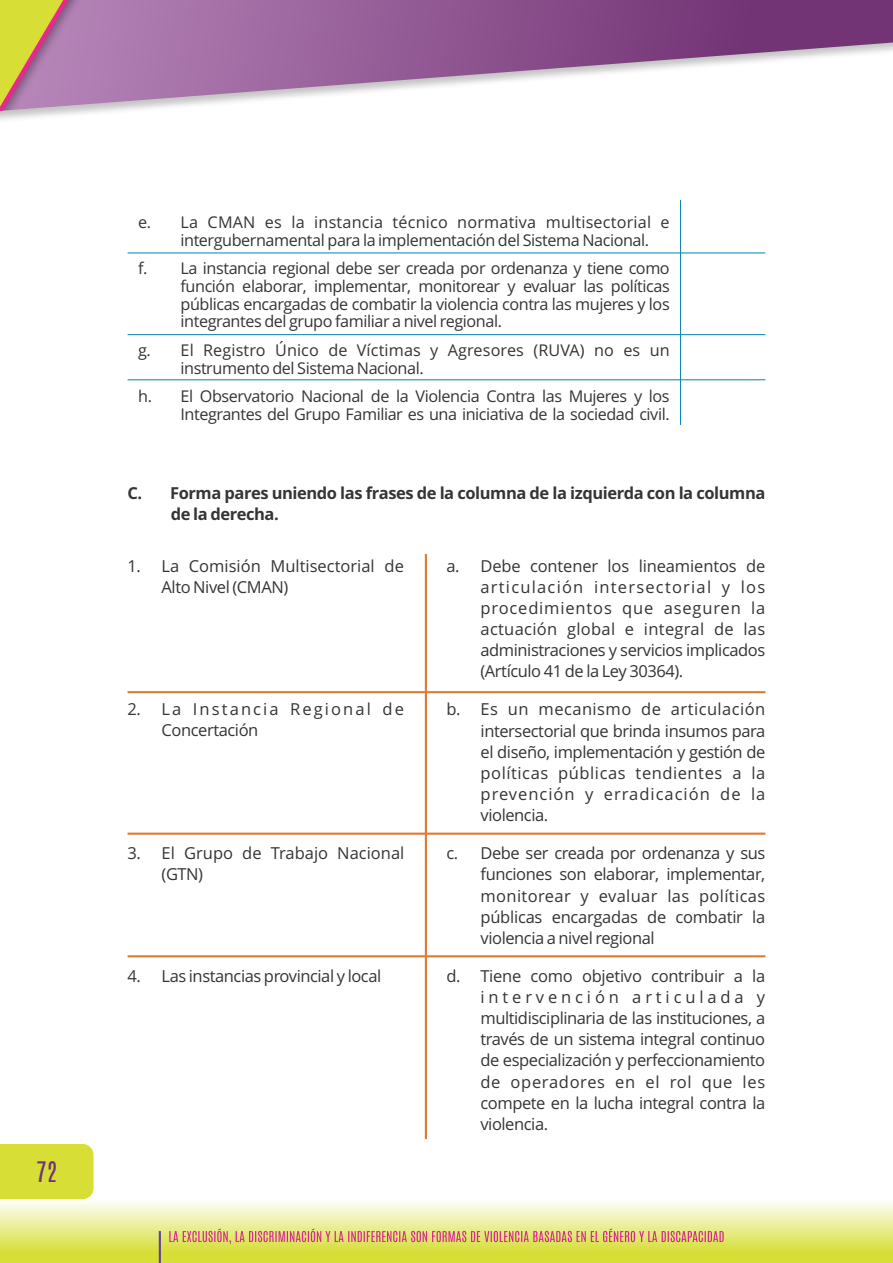
<style>
.page{position:relative;width:893px;height:1263px;background:#fff}
.page>*{position:absolute;margin:0;border:0;box-sizing:border-box;transform-origin:0 0}
.t1{font:24px "Antonio";color:#733475}
.t2{font:16.5px/21.1px "Open Sans";letter-spacing:-.025em;color:#373435;text-align:justify}
.t3{font:700 16.5px/21.1px "Open Sans";letter-spacing:-.025em;color:#373435}
.t4{font:16.5px/21.1px "Open Sans";color:#373435}
.t5{font:16.5px/21.1px "Open Sans";letter-spacing:.125em;color:#373435}
.t6{font:16.2px/17.7px "Open Sans";letter-spacing:-.025em;color:#373435;text-align:justify}
.t7{font:16.2px/17.7px "Open Sans";letter-spacing:.01em;color:#373435}
</style>
<div class="page">
<svg style="left:0;top:1199px;width:893px;height:64px"></svg>
<svg style="left:152px;top:0;width:741px;height:108px"></svg>
<svg style="left:0;top:0;width:137px;height:115px"></svg>
<hr style="left:159px;top:1231px;width:2px;height:32px;background:#624498">
<svg style="left:169px;top:1228px;width:555px;height:16px"></svg>
<div style="left:0;top:1144px;width:94px;height:55px;background:#d7df36"></div>
<hr style="left:128px;top:252px;width:637px;height:1px;background:#1089ba">
<hr style="left:128px;top:379px;width:637px;height:1px;background:#1089ba">
<hr style="left:680px;top:200px;width:1px;height:225px;background:#1089ba">
<hr style="left:128px;top:334px;width:637px;height:1px;background:#1089ba">
<hr style="left:425px;top:554px;width:2px;height:585px;background:#de7b32">
<hr style="left:128px;top:691px;width:637px;height:2px;background:#de7b32">
<hr style="left:128px;top:833px;width:637px;height:2px;background:#de7b32">
<hr style="left:128px;top:955px;width:637px;height:2px;background:#de7b32">
<h1 class="t1" style="left:36px;top:1154px;width:22px">72</h1>
<p class="t6" style="left:180px;top:215px;width:491px;text-indent:-42px">e. La CMAN es la instancia técnico normativa multisectorial e intergubernamental para la implementación del Sistema Nacional.</p>
<p class="t6" style="left:181px;top:261px;width:491px;text-indent:-42px">f. La instancia regional debe ser creada por ordenanza y tiene como función elaborar, implementar, monitorear y evaluar las políticas públicas encargadas de combatir la violencia contra las mujeres y los integrantes del grupo familiar a nivel regional.</p>
<p class="t7" style="left:180px;top:343px;width:491px;text-indent:-42px">g. El Registro Único de Víctimas y Agresores (RUVA) no es un instrumento del Sistema Nacional.</p>
<p class="t6" style="left:138px;top:389px;width:533px;text-align:right">h. El Observatorio Nacional de la Violencia Contra las Mujeres y los<br>Integrantes del Grupo Familiar es una iniciativa de la sociedad civil.</p>
<p class="t3" style="left:171px;top:484px;width:596px;text-indent:-43px">C. Forma pares uniendo las frases de la columna de la izquierda con la columna de la derecha.</p>
<p class="t4" style="left:162px;top:557px;width:244px;text-indent:-34px">1. La Comisión Multisectorial de<br>Alto Nivel (CMAN)</p>
<p class="t2" style="left:480px;top:557px;width:286px;text-indent:-34px">a. Debe contener los lineamientos de articulación intersectorial y los procedimientos que aseguren la actuación global e integral de las administraciones y servicios implicados (Artículo 41 de la Ley 30364).</p>
<p class="t5" style="left:162px;top:700px;width:244px;text-indent:-34px">2. La Instancia Regional de<br>Concertación</p>
<p class="t4" style="left:162px;top:844px;width:244px;text-indent:-34px">3. El Grupo de Trabajo Nacional (GTN)</p>
<p class="t2" style="left:128px;top:967px;width:255px">4. Las instancias provincial y local</p>
<p class="t2" style="left:481px;top:700px;width:286px;text-indent:-34px">b. Es un mecanismo de articulación intersectorial que brinda insumos para el diseño, implementación y gestión de políticas públicas tendientes a la prevención y erradicación de la violencia.</p>
<p class="t2" style="left:480px;top:844px;width:286px;text-indent:-34px">c. Debe ser creada por ordenanza y sus funciones son elaborar, implementar, monitorear y evaluar las políticas públicas encargadas de combatir la violencia a nivel regional</p>
<p class="t2" style="left:480px;top:967px;width:286px;text-indent:-34px">d. Tiene como objetivo contribuir a la intervención articulada y multidisciplinaria de las instituciones, a través de un sistema integral continuo de especialización y perfeccionamiento de operadores en el rol que les compete en la lucha integral contra la violencia.</p>
</div>
